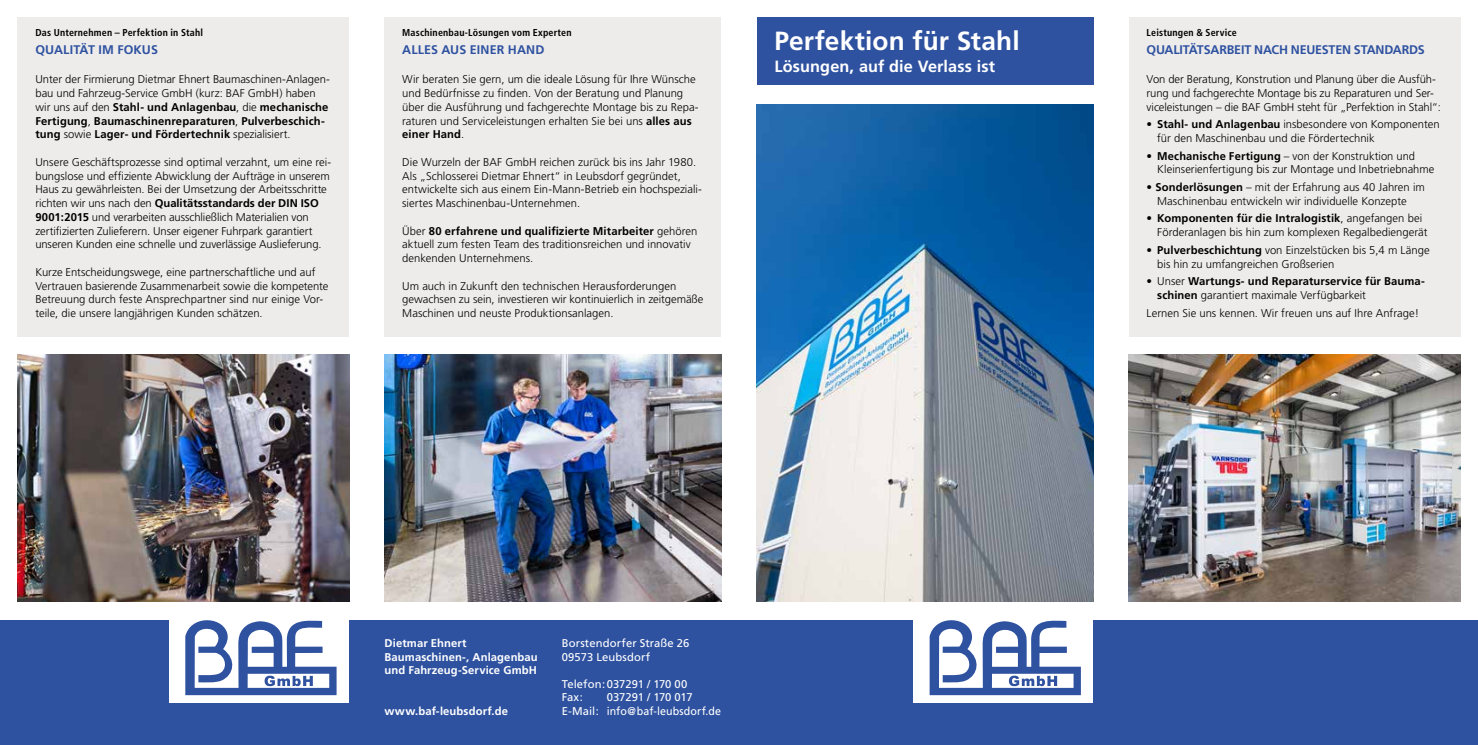
<style>
.page{position:relative;width:1478px;height:745px;background:#fff}
.page>*{position:absolute;margin:0;border:0;box-sizing:border-box;transform-origin:0 0}
.t1{font:700 26.25px "Frutiger";letter-spacing:.005em;color:#fff}
.t2{font:700 16.25px "Frutiger";letter-spacing:.005em;color:#fff}
.t3{font:700 12.5px "Frutiger";letter-spacing:-.01em;color:#2f52a0}
.t4{font:700 12.5px "Frutiger";letter-spacing:.01em;color:#2f52a0}
.t5{font:300 11.25px/13.8px "Frutiger";color:#000}
.t6{font:11.25px/13.5px "Frutiger";letter-spacing:.005em;color:#fff}
.t7{font:300 11.25px/13.8px "Frutiger";color:#020203}
.t8{font:700 11.25px/13.8px "Frutiger";letter-spacing:.01em;color:#000}
.t9{font:700 11.25px/13.5px "Frutiger";letter-spacing:.01em;color:#fff}
.t10{font:700 condensed 10px "Frutiger";letter-spacing:.02em;color:#000}
.s1{font-weight:700}
.s2{color:#000}
.s3{font-weight:300}
</style>
<div class="page">
<div style="left:0;top:620px;width:1478px;height:124px;background:#2f52a0"></div>
<div style="left:913px;top:606px;width:180px;height:96px;background:#fff"></div>
<svg style="left:929px;top:620px;width:152px;height:74px"></svg>
<div style="left:169px;top:606px;width:180px;height:96px;background:#fff"></div>
<svg style="left:185px;top:620px;width:151px;height:74px"></svg>
<img style="left:756px;top:104px;width:337px;height:497px">
<div style="left:756px;top:18px;width:337px;height:67px;background:#2f52a0"></div>
<img style="left:18px;top:354px;width:331px;height:247px">
<div style="left:384px;top:18px;width:337px;height:319px;background:#edeceb"></div>
<div style="left:18px;top:18px;width:331px;height:319px;background:#edeceb"></div>
<img style="left:384px;top:354px;width:337px;height:247px">
<img style="left:1129px;top:354px;width:331px;height:247px">
<div style="left:1129px;top:18px;width:331px;height:319px;background:#edeceb"></div>
<p class="t10" style="left:35px;top:26px;width:169px">Das Unternehmen – Perfektion in Stahl</p>
<p class="t4" style="left:35px;top:43px;width:124px">QUALITÄT IM FOKUS</p>
<p class="t5" style="left:35px;top:73px;width:296px">Unter der Firmierung Dietmar Ehnert Baumaschinen-Anlagen&shy;bau und Fahrzeug-Service GmbH (kurz: BAF GmbH) haben wir uns auf den <span class="s1">Stahl- und Anlagenbau</span>, die <span class="s1">mechanische Fertigung</span>, <span class="s1">Baumaschinenreparaturen</span>, <span class="s1">Pulverbeschich&shy;tung</span> sowie <span class="s1">Lager- und Fördertechnik</span> spezialisiert.</p>
<p class="t5" style="left:35px;top:155px;width:297px">Unsere Geschäftsprozesse sind optimal verzahnt, um eine rei&shy;bungslose und effiziente Abwicklung der Aufträge in unserem Haus zu gewährleisten. Bei der Umsetzung der Arbeitsschritte richten wir uns nach den <span class="s1">Qualitätsstandards der DIN ISO 9001:2015</span> und verarbeiten ausschließlich Materialien von zertifizierten Zulieferern. Unser eigener Fuhrpark garantiert unseren Kunden eine schnelle und zuverlässige Auslieferung.</p>
<p class="t5" style="left:35px;top:265px;width:295px">Kurze Entscheidungswege, eine partnerschaftliche und auf Vertrauen basierende Zusammenarbeit sowie die kompetente Betreuung durch feste Ansprechpartner sind nur einige Vor&shy;teile, die unsere langjährigen Kunden schätzen.</p>
<p class="t10" style="left:402px;top:26px;width:171px">Maschinenbau-Lösungen vom Experten</p>
<p class="t4" style="left:402px;top:43px;width:144px">ALLES AUS EINER HAND</p>
<p class="t5" style="left:402px;top:73px;width:298px">Wir beraten Sie gern, um die ideale Lösung für Ihre Wünsche und Bedürfnisse zu finden. Von der Beratung und Planung über die Ausführung und fachgerechte Montage bis zu Repa&shy;raturen und Serviceleistungen erhalten Sie bei uns <span class="s1">alles aus einer Hand</span>.</p>
<p class="t5" style="left:402px;top:155px;width:301px">Die Wurzeln der BAF GmbH reichen zurück bis ins Jahr 1980.<br>Als „Schlosserei Dietmar Ehnert“ in Leubsdorf gegründet, entwickelte sich aus einem Ein-Mann-Betrieb ein hochspeziali&shy;siertes Maschinenbau-Unternehmen.</p>
<p class="t5" style="left:402px;top:224px;width:297px">Über <span class="s1">80 erfahrene und qualifizierte Mitarbeiter</span> gehören aktuell zum festen Team des traditionsreichen und innovativ denkenden Unternehmens.</p>
<p class="t5" style="left:402px;top:279px;width:303px">Um auch in Zukunft den technischen Herausforderungen gewachsen zu sein, investieren wir kontinuierlich in zeitgemäße<br>Maschinen und neuste Produktionsanlagen.</p>
<h1 class="t1" style="left:774px;top:25px;width:247px">Perfektion für Stahl</h1>
<h2 class="t2" style="left:774px;top:57px;width:222px">Lösungen, auf die Verlass ist</h2>
<p class="t9" style="left:384px;top:636px;width:155px">Dietmar Ehnert<br>Baumaschinen-, Anlagenbau und Fahrzeug-Service GmbH</p>
<p class="t9" style="left:384px;top:703px;width:125px">www.baf-leubsdorf.de</p>
<p class="t6" style="left:562px;top:636px;width:129px">Borstendorfer Straße 26<br>09573 Leubsdorf</p>
<p class="t6" style="left:562px;top:676px;width:127px">Telefon: 037291 / 170 00<br>Fax:</p>
<p class="t6" style="left:562px;top:690px;width:161px;text-indent:45px">037291 / 170 017<br>E-Mail: info@baf-leubsdorf.de</p>
<p class="t10" style="left:1146px;top:26px;width:92px">Leistungen &amp; Service</p>
<p class="t3" style="left:1146px;top:43px;width:280px">QUALITÄTSARBEIT NACH NEUESTEN STANDARDS</p>
<p class="t5" style="left:1146px;top:73px;width:296px">Von der Beratung, Konstrution und Planung über die Ausfüh&shy;rung und fachgerechte Montage bis zu Reparaturen und Ser&shy;viceleistungen – die BAF GmbH steht für „Perfektion in Stahl“:</p>
<p class="t5" style="left:1157px;top:117px;width:284px;text-indent:-11px">• <span class="s1">Stahl- und Anlagenbau</span> insbesondere von Komponenten für den Maschinenbau und die Fördertechnik</p>
<p class="t5" style="left:1157px;top:149px;width:279px;text-indent:-11px">• <span class="s1">Mechanische Fertigung</span> – von der Konstruktion und<br>Kleinserienfertigung bis zur Montage und Inbetriebnahme</p>
<p class="t7" style="left:1157px;top:180px;width:269px;text-indent:-11px"><span class="s2">•</span> <span class="s1">Sonderlösungen</span> – mit der Erfahrung aus 40 Jahren im<br>Maschinenbau entwickeln wir individuelle Konzepte</p>
<p class="t5" style="left:1157px;top:212px;width:272px;text-indent:-11px">• <span class="s1">Komponenten für die Intralogistik</span>, angefangen bei<br>Förderanlagen bis hin zum komplexen Regalbediengerät</p>
<p class="t5" style="left:1157px;top:243px;width:274px;text-indent:-11px">• <span class="s1">Pulverbeschichtung</span> von Einzelstücken bis 5,4 m Länge bis hin zu umfangreichen Großserien</p>
<p class="t8" style="left:1157px;top:274px;width:269px;text-indent:-11px"><span class="s3">• Unser</span> Wartungs- und Reparaturservice für Bauma&shy;schinen <span class="s3">garantiert maximale Verfügbarkeit</span></p>
<p class="t5" style="left:1146px;top:306px;width:274px">Lernen Sie uns kennen. Wir freuen uns auf Ihre Anfrage!</p>
</div>
